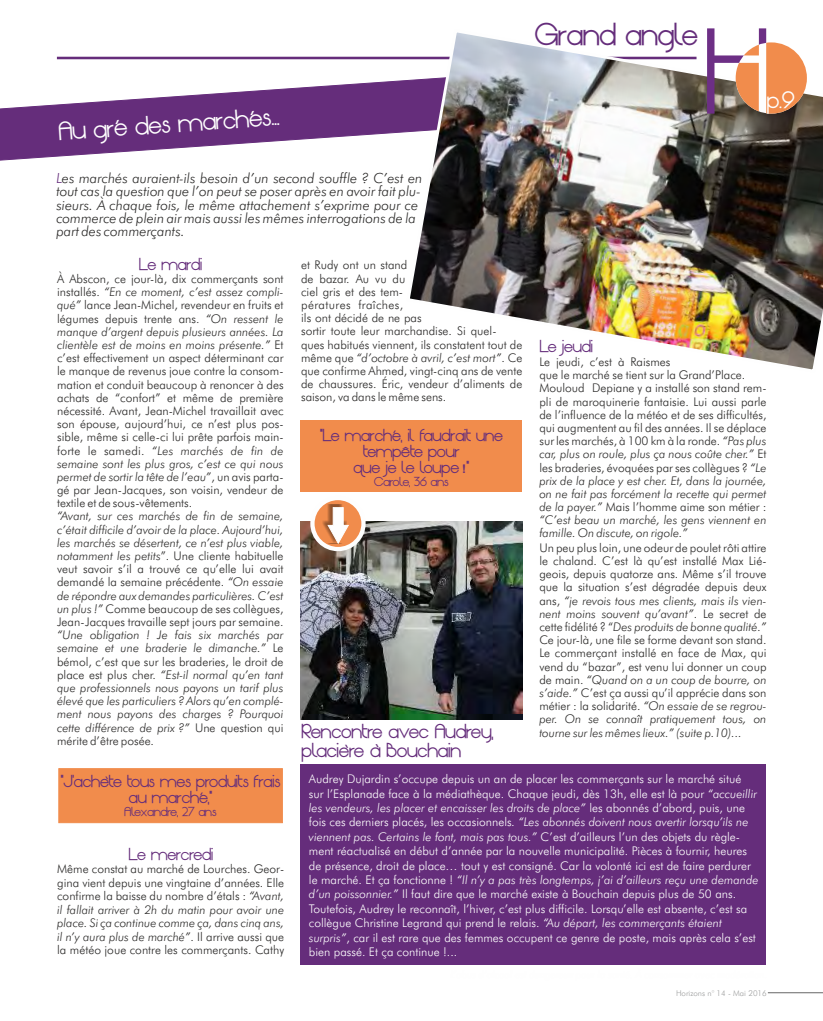
<style>
.page{position:relative;width:823px;height:1021px;background:#fff}
.page>*{position:absolute;margin:0;border:0;box-sizing:border-box;transform-origin:0 0}
.t1{font:800 22px "Origin";color:#652d7b}
.t2{font:800 18px "Origin";color:#fefefe}
.t3{font:800 16.6px "Origin";color:#fefefe}
.t4{font:italic 300 14px/13.2px "Futura BT";color:#2b2a29}
.t5{font:800 14px/18.6px "Origin";color:#652d7b}
.t6{font:300 12px/13.2px "Futura BT";color:#2b2a29;text-align:justify}
.t7{font:300 12px/14.4px "Futura BT";color:#fefefe}
.t8{font:italic 300 12px/13.2px "Futura BT";color:#2b2a29;text-align:justify}
.t9{font:800 12px/16px "Origin";color:#652d7b;text-align:center}
.t10{font:800 9px "Origin";color:#652d7b}
.t11{font:300 8px "Futura BT";color:#9d9e9e}
.s1{color:#652d7b}
.s2{font-style:italic}
.s3{font-style:normal}
.s4{font-family:"Arial";font-weight:700}
</style>
<div class="page">
<svg style="left:0;top:80px;width:404px;height:81px;fill:#652d7b"></svg>
<hr style="left:57px;top:57px;width:639px;height:2px;background:#652d7b">
<img style="left:404px;top:32px;width:418px;height:338px">
<svg style="left:706px;top:28px;width:100px;height:86px"></svg>
<div style="left:300px;top:764px;width:465px;height:200px;background:#652d7b"></div>
<img style="left:300px;top:521px;width:221px;height:198px">
<hr style="left:767px;top:992px;width:55px;height:1px;background:#898989">
<div style="left:300px;top:421px;width:222px;height:71px;background:#f18c4c"></div>
<div style="left:58px;top:768px;width:224px;height:55px;background:#f18c4c;border:1px solid #f18c4c"></div>
<svg style="left:310px;top:496px;width:55px;height:55px"></svg>
<div style="left:322px;top:504px;width:24px;height:39px;background:#2b2a29;opacity:.49"></div>
<svg style="left:327px;top:507px;width:22px;height:37px"></svg>
<h1 class="t1" style="left:533px;top:23px;width:164px">Grand angle</h1>
<h2 class="t2" style="left:58px;top:122px;width:222px;rotate:-4deg">Au gré des marchés...</h2>
<p class="t4" style="left:56px;top:173px;width:367px"><span class="s1">L</span>es marchés auraient-ils besoin d’un second souffle ? C’est en tout cas la question que l’on peut se poser après en avoir fait plu&shy;sieurs. À chaque fois, le même attachement s’exprime pour ce commerce de plein air mais aussi les mêmes interrogations de la part des commerçants.</p>
<p class="t9" style="left:139px;top:258px;width:64px">Le mardi</p>
<p class="t6" style="left:57px;top:273px;width:228px">À Abscon, ce jour-là, dix commerçants sont installés. <span class="s2">“En ce moment, c’est assez compli&shy;qué”</span> lance Jean-Michel, revendeur en fruits et légumes depuis trente ans. <span class="s2">“On ressent le manque d’argent depuis plusieurs années. La clientèle est de moins en moins présente.”</span> Et c’est effectivement un aspect déterminant car le manque de revenus joue contre la consom&shy;mation et conduit beaucoup à renoncer à des achats de “confort” et même de première nécessité. Avant, Jean-Michel travaillait avec son épouse, aujourd’hui, ce n’est plus pos&shy;sible, même si celle-ci lui prête parfois main&shy;forte le samedi. <span class="s2">“Les marchés de fin de semaine sont les plus gros, c’est ce qui nous permet de sortir la tête de l’eau”</span>, un avis parta&shy;gé par Jean-Jacques, son voisin, vendeur de textile et de sous-vêtements.</p>
<p class="t8" style="left:57px;top:511px;width:228px">“Avant, sur ces marchés de fin de semaine, c’était difficile d’avoir de la place. Aujourd’hui, les marchés se désertent, ce n’est plus viable, notamment les petits<span class="s3">”. Une cliente habituelle veut savoir s’il a trouvé ce qu’elle lui avait demandé la semaine précédente.</span> “On essaie de répondre aux demandes particulières. C’est un plus !” <span class="s3">Comme beaucoup de ses collègues, Jean-Jacques travaille sept jours par semaine.</span></p>
<p class="t8" style="left:57px;top:629px;width:228px">“Une obligation ! Je fais six marchés par semaine et une braderie le dimanche.” <span class="s3">Le bémol, c’est que sur les braderies, le droit de place est plus cher.</span> “Est-il normal qu’en tant que professionnels nous payons un tarif plus élevé que les particuliers ? Alors qu’en complé&shy;ment nous payons des charges ? Pourquoi cette différence de prix ?” <span class="s3">Une question qui mérite d’être posée.</span></p>
<p class="t6" style="left:301px;top:260px;width:222px;text-align:left">et Rudy ont un stand<br>de bazar. Au vu du<br>ciel gris et des tem-<br>pératures fraîches,<br>ils ont décidé de ne pas<br>sortir toute leur marchandise. Si quel&shy;ques habitués viennent, ils constatent tout de même que <span class="s2">“d’octobre à avril, c’est mort”</span>. Ce que confirme Ahmed, vingt-cinq ans de vente de chaussures. Éric, vendeur d’aliments de saison, va dans le même sens.</p>
<p class="t9" style="left:319px;top:429px;width:184px">“Le marché, il faudrait une tempête pour<br>que je le loupe <span class="s4">!</span>”</p>
<p class="t10" style="left:373px;top:477px;width:76px">Carole, 36 ans</p>
<p class="t5" style="left:301px;top:724px;width:193px">Rencontre avec Audrey, placière à Bouchain</p>
<h3 class="t3" style="left:766px;top:92px;width:29px">p.9</h3>
<p class="t9" style="left:539px;top:339px;width:54px">Le jeudi</p>
<p class="t6" style="left:539px;top:356px;width:228px;text-align:left">Le jeudi, c’est à Raismes<br>que le marché se tient sur la Grand’Place.<br>Mouloud Depiane y a installé son stand rem&shy;pli de maroquinerie fantaisie. Lui aussi parle de l’influence de la météo et de ses difficultés, qui augmentent au fil des années. Il se déplace sur les marchés, à 100 km à la ronde. <span class="s2">“Pas plus car, plus on roule, plus ça nous coûte cher.”</span> Et les braderies, évoquées par ses collègues ? <span class="s2">“Le prix de la place y est cher. Et, dans la journée, on ne fait pas forcément la recette qui permet de la payer.”</span> Mais l’homme aime son métier : <span class="s2">“C’est beau un marché, les gens viennent en famille. On discute, on rigole.”</span></p>
<p class="t6" style="left:539px;top:542px;width:228px">Un peu plus loin, une odeur de poulet rôti attire le chaland. C’est là qu’est installé Max Lié&shy;geois, depuis quatorze ans. Même s’il trouve que la situation s’est dégradée depuis deux ans, <span class="s2">“je revois tous mes clients, mais ils vien&shy;nent moins souvent qu’avant”</span>. Le secret de cette fidélité ? “<span class="s2">Des produits de bonne qualité.” </span>Ce jour-là, une file se forme devant son stand.<br>Le commerçant installé en face de Max, qui vend du “bazar”, est venu lui donner un coup de main. <span class="s2">“Quand on a un coup de bourre, on s’aide.”</span> C’est ça aussi qu’il apprécie dans son métier : la solidarité. <span class="s2">“On essaie de se regrou&shy;per. On se connaît pratiquement tous, on tourne sur les mêmes lieux.” (suite p.10)...</span></p>
<p class="t9" style="left:60px;top:774px;width:221px">“J’achète tous mes produits frais au marché,”</p>
<p class="t10" style="left:124px;top:806px;width:93px">Alexandre, 27 ans</p>
<p class="t9" style="left:128px;top:847px;width:86px">Le mercredi</p>
<p class="t6" style="left:57px;top:863px;width:228px;line-height:13.5px">Même constat au marché de Lourches. Geor&shy;gina vient depuis une vingtaine d’années. Elle confirme la baisse du nombre d’étals : <span class="s2">“Avant, il fallait arriver à 2h du matin pour avoir une place. Si ça continue comme ça, dans cinq ans, il n’y aura plus de marché”</span>. Il arrive aussi que la météo joue contre les commerçants. Cathy</p>
<p class="t7" style="left:309px;top:773px;width:451px">Audrey Dujardin s’occupe depuis un an de placer les commerçants sur le marché situé sur l’Esplanade face à la médiathèque. Chaque jeudi, dès 13h, elle est là pour <span class="s2">“accueillir les vendeurs, les placer et encaisser les droits de place”</span> les abonnés d’abord, puis, une fois ces derniers placés, les occasionnels<span class="s2">. “Les abonnés doivent nous avertir lorsqu’ils ne viennent pas. Certains le font, mais pas tous.”</span> C’est d’ailleurs l’un des objets du règle&shy;ment réactualisé en début d’année par la nouvelle municipalité. Pièces à fournir, heures de présence, droit de place… tout y est consigné. Car la volonté ici est de faire perdurer le marché. Et ça fonctionne ! <span class="s2">“Il n’y a pas très longtemps, j’ai d’ailleurs reçu une demande d’un poissonnier.”</span> Il faut dire que le marché existe à Bouchain depuis plus de 50 ans.<br>Toutefois, Audrey le reconnaît, l’hiver, c’est plus difficile. Lorsqu’elle est absente, c’est sa collègue Christine Legrand qui prend le relais. <span class="s2">“Au départ, les commerçants étaient surpris”</span>, car il est rare que des femmes occupent ce genre de poste, mais après cela s’est bien passé. Et ça continue !...</p>
<p class="t11" style="left:675px;top:989px;width:92px">Horizons n° 14 - Mai 2016</p>
</div>
